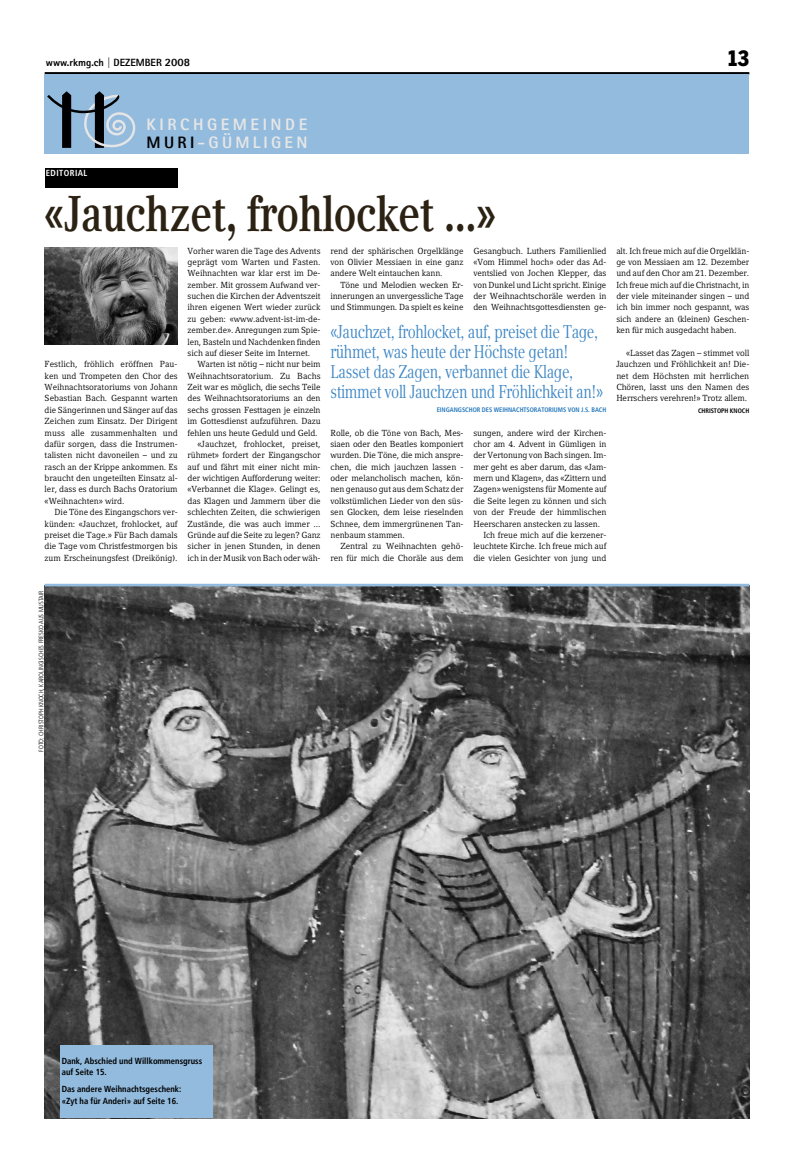
<style>
.page{position:relative;width:794px;height:1166px;background:#fff}
.page>*{position:absolute;margin:0;border:0;box-sizing:border-box;transform-origin:0 0}
.t1{font:700 49.88px "Compatil Text LT Pro";letter-spacing:-.01em;color:#2b2213;scale:.8 1}
.t2{font:900 21px "Benton Sans Cond";color:#000}
.t3{font:18.38px/19.9px "Compatil Text LT Pro";letter-spacing:-.025em;color:#3b85c4;scale:.8 1}
.t4{font:800 16.62px/17.7px "Agfa Rotis Sans Serif";letter-spacing:.215em;color:#e6e6e6}
.t5{font:800 10.5px "Agfa Rotis Sans Serif";color:#000}
.t6{font:8.75px/11.4px "Compatil Letter LT Pro";letter-spacing:-.01em;color:#000;text-align:justify}
.t7{font:700 condensed 8.75px/11.4px "Frutiger";color:#000}
.t8{font:700 condensed 8.75px "Frutiger";letter-spacing:.05em;color:#fff}
.t9{font:300 condensed 6.56px "Frutiger";letter-spacing:-.005em;color:#000}
.t10{font:700 condensed 6.56px "Frutiger";letter-spacing:-.005em;color:#2578bd}
.t11{font:700 condensed 6.56px "Frutiger";letter-spacing:-.005em;color:#000}
.s1{font-size:11.38px}
.s2{color:#000}
</style>
<div class="page">
<hr style="left:45px;top:72px;width:704px;height:3px;background:#000">
<div style="left:45px;top:74px;width:704px;height:80px;background:#92bbde"></div>
<svg style="left:47px;top:91px;width:89px;height:57px"></svg>
<div style="left:45px;top:168px;width:133px;height:20px;background:#000"></div>
<img style="left:45px;top:586px;width:704px;height:532px">
<div style="left:61px;top:1045px;width:152px;height:73px;background:#92bbde"></div>
<hr style="left:45px;top:584px;width:704px;height:2px;background:#92bbde">
<img style="left:45px;top:247px;width:133px;height:98px">
<p class="t5" style="left:46px;top:56px;width:146px">www.rkmg.ch | dezember <span class="s1">2008</span></p>
<h2 class="t2" style="left:728px;top:46px;width:22px">13</h2>
<h3 class="t4" style="left:147px;top:116px;width:162px">KIRCHGEMEINDE<br><span class="s2">MURI</span>-GÜMLIGEN</h3>
<p class="t8" style="left:46px;top:168px;width:43px">Editorial</p>
<h1 class="t1" style="left:45px;top:184px;width:565px">«Jauchzet, frohlocket ...»</h1>
<p class="t6" style="left:45px;top:359px;width:135px">Festlich, fröhlich eröffnen Pau&shy;ken und Trompeten den Chor des Weihnachtsoratoriums von Johann Sebastian Bach. Gespannt warten die Sängerinnen und Sänger auf das Zeichen zum Einsatz. Der Dirigent muss alle zusammenhalten und dafür sorgen, dass die Instrumen&shy;talisten nicht davoneilen – und zu rasch an der Krippe ankommen. Es braucht den ungeteilten Einsatz al&shy;ler, dass es durch Bachs Oratorium «Weihnachten» wird.</p>
<p class="t6" style="left:45px;top:506px;width:134px;text-indent:10px">Die Töne des Eingangschors ver&shy;künden: «Jauchzet, frohlocket, auf preiset die Tage.» Für Bach damals die Tage vom Christfestmorgen bis zum Erscheinungsfest (Dreikönig).</p>
<p class="t6" style="left:188px;top:245px;width:134px">Vorher waren die Tage des Advents geprägt vom Warten und Fasten.<br>Weihnachten war klar erst im De&shy;zember. Mit grossem Aufwand ver&shy;suchen die Kirchen der Adventszeit ihren eigenen Wert wieder zurück zu geben: «www.advent-ist-im-de&shy;zember.de». Anregungen zum Spie&shy;len, Basteln und Nachdenken finden sich auf dieser Seite im Internet.</p>
<p class="t6" style="left:197px;top:359px;width:125px">Warten ist nötig – nicht nur beim</p>
<p class="t6" style="left:188px;top:370px;width:134px">Weihnachtsoratorium. Zu Bachs</p>
<p class="t6" style="left:188px;top:381px;width:134px">Zeit war es möglich, die sechs Teile</p>
<p class="t6" style="left:188px;top:393px;width:134px">des Weihnachtsoratoriums an den</p>
<p class="t6" style="left:188px;top:404px;width:134px">sechs grossen Festtagen je einzeln</p>
<p class="t6" style="left:188px;top:415px;width:134px">im Gottesdienst aufzuführen. Dazu</p>
<p class="t6" style="left:188px;top:427px;width:132px">fehlen uns heute Geduld und Geld.</p>
<p class="t6" style="left:197px;top:438px;width:125px">«Jauchzet, frohlocket, preiset,</p>
<p class="t6" style="left:188px;top:450px;width:134px">rühmet» fordert der Eingangschor</p>
<p class="t6" style="left:188px;top:461px;width:134px">auf und fährt mit einer nicht min-</p>
<p class="t6" style="left:188px;top:472px;width:134px">der wichtigen Aufforderung weiter:</p>
<p class="t6" style="left:188px;top:484px;width:134px">«Verbannet die Klage». Gelingt es,</p>
<p class="t6" style="left:188px;top:495px;width:134px">das Klagen und Jammern über die</p>
<p class="t6" style="left:188px;top:506px;width:134px">schlechten Zeiten, die schwierigen</p>
<p class="t6" style="left:188px;top:518px;width:134px">Zustände, die was auch immer ...</p>
<p class="t6" style="left:188px;top:529px;width:134px">Gründe auf die Seite zu legen? Ganz</p>
<p class="t6" style="left:188px;top:541px;width:134px">sicher in jenen Stunden, in denen</p>
<p class="t6" style="left:188px;top:552px;width:134px">ich in der Musik von Bach oder wäh-</p>
<p class="t6" style="left:330px;top:245px;width:134px">rend der sphärischen Orgelklänge von Olivier Messiaen in eine ganz andere Welt eintauchen kann.</p>
<p class="t6" style="left:330px;top:279px;width:134px;text-indent:10px">Töne und Melodien wecken Er&shy;innerungen an unvergessliche Tage und Stimmungen. Da spielt es keine</p>
<p class="t6" style="left:473px;top:245px;width:135px">Gesangbuch. Luthers Familienlied «Vom Himmel hoch» oder das Ad&shy;ventslied von Jochen Klepper, das von Dunkel und Licht spricht. Einige der Weihnachtschoräle werden in den Weihnachtsgottesdiensten ge-</p>
<h3 class="t3" style="left:330px;top:322px;width:342px">«Jauchzet, frohlocket, auf, preiset die Tage, rühmet, was heute der Höchste getan!<br>Lasset das Zagen, verbannet die Klage, stimmet voll Jauchzen und Fröhlichkeit an!»</h3>
<p class="t10" style="left:437px;top:406px;width:171px">Eingangschor des Weihnachtsoratoriums von J.S. Bach</p>
<p class="t6" style="left:330px;top:427px;width:134px">Rolle, ob die Töne von Bach, Mes&shy;siaen oder den Beatles komponiert wurden. Die Töne, die mich anspre&shy;chen, die mich jauchzen lassen - oder melancholisch machen, kön&shy;nen genauso gut aus dem Schatz der volkstümlichen Lieder von den süs&shy;sen Glocken, dem leise rieselnden Schnee, dem immergrünenen Tan&shy;nenbaum stammen.</p>
<p class="t6" style="left:330px;top:541px;width:134px;text-align:right">Zentral zu Weihnachten gehö&shy;ren für mich die Choräle aus dem</p>
<p class="t6" style="left:473px;top:427px;width:134px">sungen, andere wird der Kirchen-</p>
<p class="t6" style="left:473px;top:438px;width:134px">chor am 4. Advent in Gümligen in</p>
<p class="t6" style="left:473px;top:450px;width:134px">der Vertonung von Bach singen. Im-</p>
<p class="t6" style="left:473px;top:461px;width:134px">mer geht es aber darum, das «Jam-</p>
<p class="t6" style="left:473px;top:472px;width:134px">mern und Klagen», das «Zittern und</p>
<p class="t6" style="left:473px;top:484px;width:135px">Zagen» wenigstens für Momente auf</p>
<p class="t6" style="left:473px;top:495px;width:134px">die Seite legen zu können und sich</p>
<p class="t6" style="left:473px;top:506px;width:134px">von der Freude der himmlischen</p>
<p class="t6" style="left:473px;top:518px;width:128px">Heerscharen anstecken zu lassen.</p>
<p class="t6" style="left:483px;top:529px;width:125px">Ich freue mich auf die kerzener-</p>
<p class="t6" style="left:473px;top:541px;width:134px">leuchtete Kirche. Ich freue mich auf</p>
<p class="t6" style="left:473px;top:552px;width:134px">die vielen Gesichter von jung und</p>
<p class="t6" style="left:616px;top:245px;width:134px">alt. Ich freue mich auf die Orgelklän&shy;ge von Messiaen am 12. Dezember und auf den Chor am 21. Dezember.<br>Ich freue mich auf die Christnacht, in der viele miteinander singen – und ich bin immer noch gespannt, was sich andere an (kleinen) Geschen&shy;ken für mich ausgedacht haben.</p>
<p class="t6" style="left:616px;top:347px;width:134px;text-indent:10px">«Lasset das Zagen – stimmet voll Jauchzen und Fröhlichkeit an! Die&shy;net dem Höchsten mit herrlichen Chören, lasst uns den Namen des Herrschers verehren!» Trotz allem.</p>
<p class="t11" style="left:698px;top:407px;width:53px">Christoph Knoch</p>
<p class="t9" style="left:38px;top:752px;width:163px;rotate:-90deg">Foto: Christoph Knoch, Karolingisches Fresko aus Mustair</p>
<p class="t7" style="left:62px;top:1055px;width:142px">Dank, Abschied und Willkommensgruss auf Seite 15.</p>
<p class="t7" style="left:62px;top:1083px;width:121px">Das andere Weihnachtsgeschenk: «Zyt ha für Anderi» auf Seite 16.</p>
</div>
